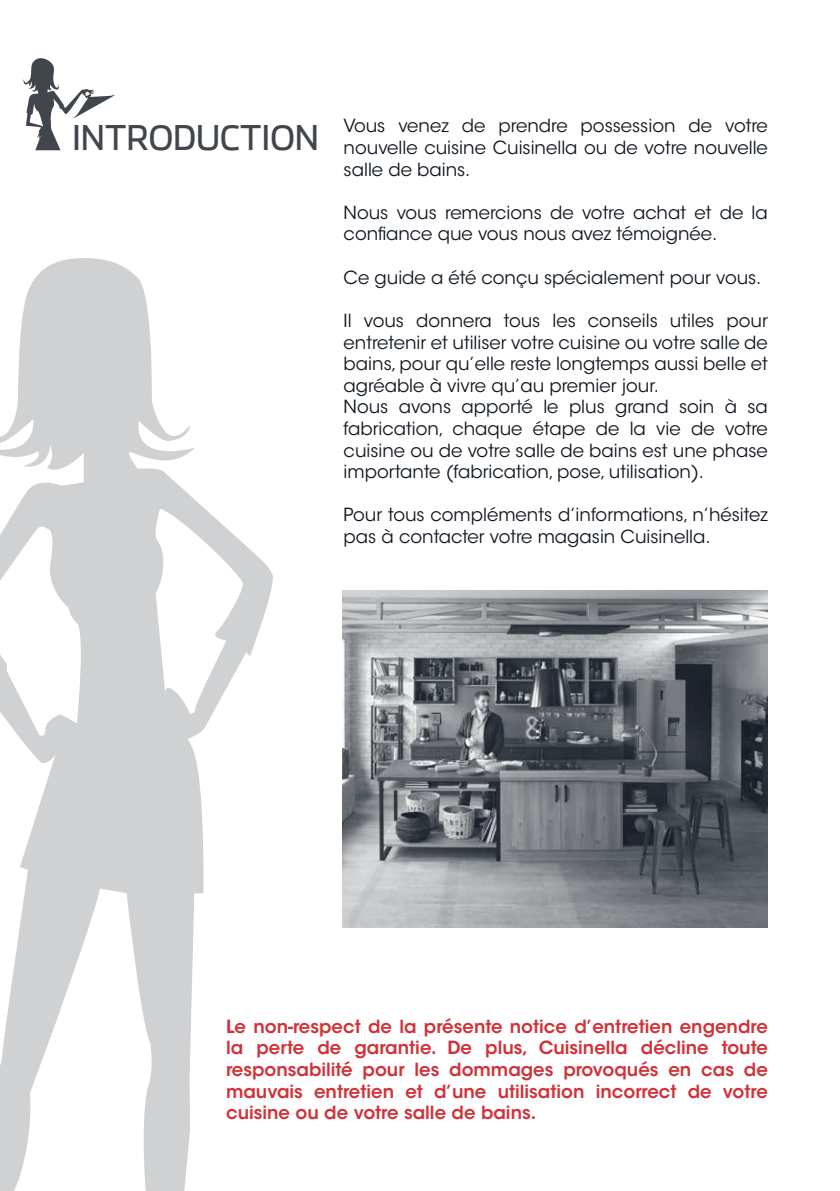
<style>
.page{position:relative;width:840px;height:1191px;background:#fff}
.page>*{position:absolute;margin:0;border:0;box-sizing:border-box;transform-origin:0 0}
.t1{font:34px "Stainless";color:#41464c}
.t2{font:18px/21.6px "ITC Avant Garde Std";color:#111820}
.t3{font:600 18px/21.6px "ITC Avant Garde Std";color:#d13239;text-align:justify}
</style>
<div class="page">
<img style="left:342px;top:590px;width:425px;height:337px">
<svg style="left:0;top:258px;width:273px;height:933px"></svg>
<svg style="left:23px;top:58px;width:92px;height:92px"></svg>
<h1 class="t1" style="left:72px;top:118px;width:248px">INTRODUCTION</h1>
<p class="t2" style="left:343px;top:115px;width:425px;text-align:justify">Vous venez de prendre possession de votre nouvelle cuisine Cuisinella ou de votre nouvelle salle de bains.</p>
<p class="t2" style="left:343px;top:202px;width:425px">Nous vous remercions de votre achat et de la confiance que vous nous avez témoignée.</p>
<p class="t2" style="left:343px;top:267px;width:419px">Ce guide a été conçu spécialement pour vous.</p>
<p class="t2" style="left:343px;top:310px;width:425px">Il vous donnera tous les conseils utiles pour entretenir et utiliser votre cuisine ou votre salle de bains, pour qu’elle reste longtemps aussi belle et agréable à vivre qu’au premier jour.<br>Nous avons apporté le plus grand soin à sa fabrication, chaque étape de la vie de votre cuisine ou de votre salle de bains est une phase importante (fabrication, pose, utilisation).</p>
<p class="t2" style="left:343px;top:504px;width:425px">Pour tous compléments d’informations, n’hésitez pas à contacter votre magasin Cuisinella.</p>
<p class="t3" style="left:226px;top:1015px;width:543px">Le non-respect de la présente notice d’entretien engendre la perte de garantie. De plus, Cuisinella décline toute responsabilité pour les dommages provoqués en cas de mauvais entretien et d’une utilisation incorrect de votre cuisine ou de votre salle de bains.</p>
</div>
